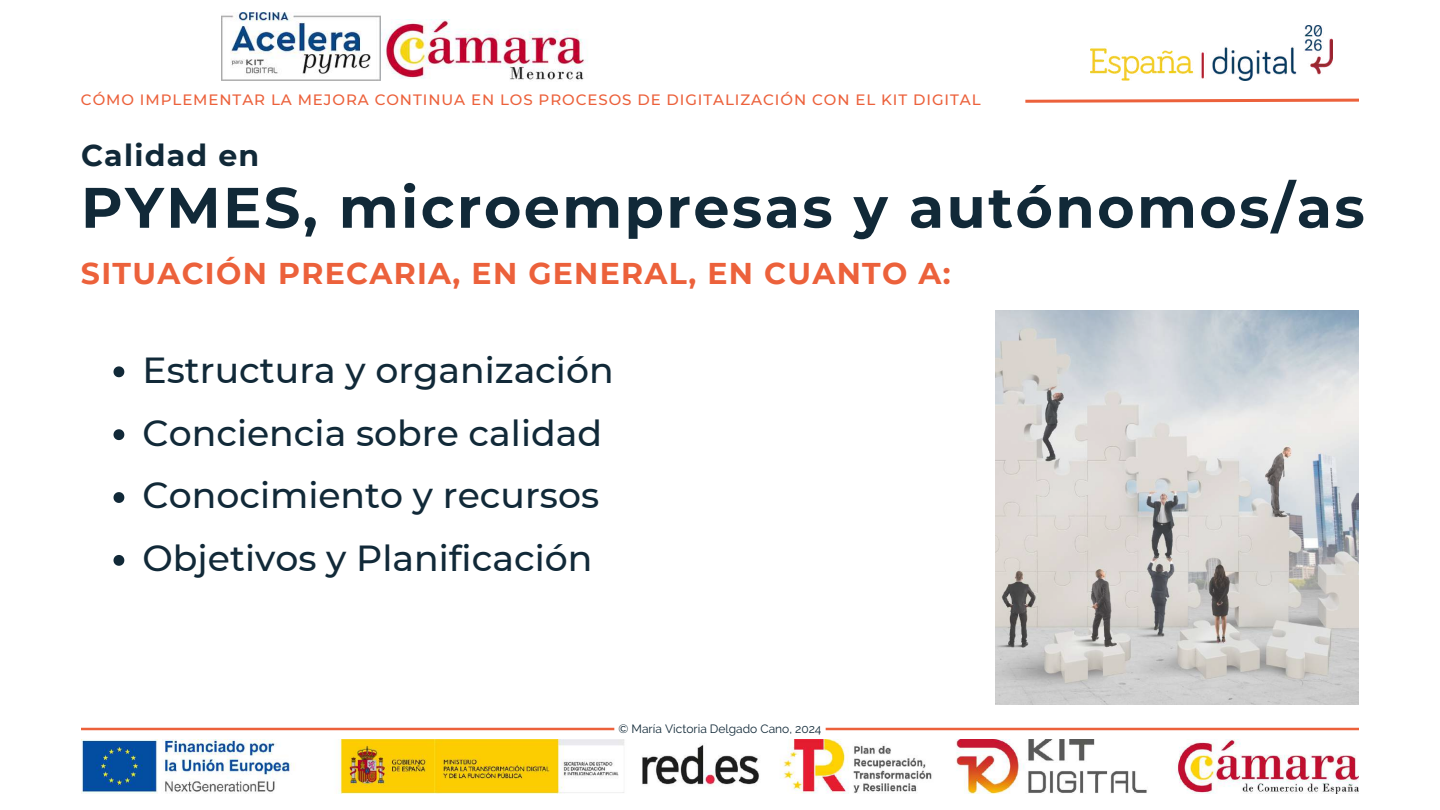
<style>
.page{position:relative;width:1440px;height:810px;background:#fff}
.page>*{position:absolute;margin:0;border:0;box-sizing:border-box;transform-origin:0 0}
.t1{font:700 57px "Montserrat";letter-spacing:.045em;color:#112938}
.t2{font:500 36.2px/62.8px "Montserrat";color:#112938}
.t3{font:700 30px "Montserrat";letter-spacing:.045em;color:#ec613b}
.t4{font:700 30px "Montserrat";letter-spacing:.045em;color:#112938}
.t5{font:500 15px "Montserrat";letter-spacing:.06em;color:#ec613b}
.t6{font:12px "Raleway";color:#112938}
</style>
<div class="page">
<svg style="left:1025px;top:98px;width:334px;height:5px"></svg>
<img style="left:1091px;top:25px;width:242px;height:56px">
<img style="left:222px;top:13px;width:159px;height:68px">
<img style="left:381px;top:20px;width:207px;height:60px">
<svg style="left:81px;top:728px;width:1278px;height:2px"></svg>
<img style="left:81px;top:740px;width:1278px;height:53px">
<img style="left:996px;top:310px;width:363px;height:395px">
<svg style="left:114px;top:366px;width:10px;height:11px"></svg>
<svg style="left:114px;top:429px;width:10px;height:11px"></svg>
<svg style="left:114px;top:492px;width:10px;height:11px"></svg>
<svg style="left:114px;top:555px;width:10px;height:11px"></svg>
<p class="t5" style="left:81px;top:90px;width:901px">CÓMO IMPLEMENTAR LA MEJORA CONTINUA EN LOS PROCESOS DE DIGITALIZACIÓN CON EL KIT DIGITAL</p>
<p class="t4" style="left:81px;top:136px;width:180px">Calidad en</p>
<h1 class="t1" style="left:81px;top:173px;width:1285px">PYMES, microempresas y autónomos/as</h1>
<p class="t3" style="left:81px;top:255px;width:871px">SITUACIÓN PRECARIA, EN GENERAL, EN CUANTO A:</p>
<p class="t2" style="left:143px;top:338px;width:473px">Estructura y organización<br>Conciencia sobre calidad<br>Conocimiento y recursos<br>Objetivos y Planificación</p>
<p class="t6" style="left:618px;top:721px;width:205px">© María Victoria Delgado Cano, 2024</p>
</div>
